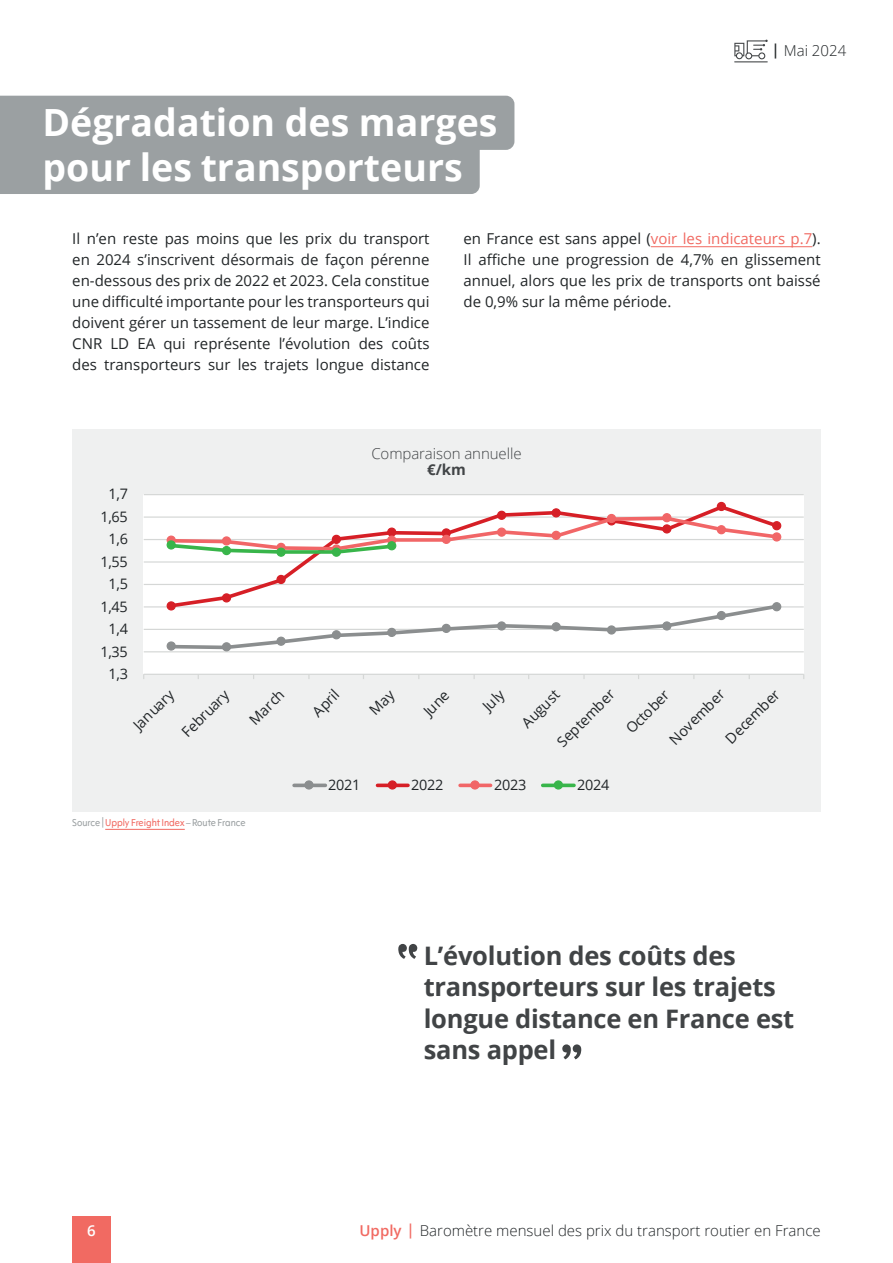
<style>
.page{position:relative;width:893px;height:1263px;background:#fff}
.page>*{position:absolute;margin:0;border:0;box-sizing:border-box;transform-origin:0 0}
.t1{font:700 37.5px "Open Sans";color:#fff}
.t2{font:700 25.5px/31.5px "Open Sans";letter-spacing:-.01em;color:#414446}
.t3{font:15px/21px "Open Sans";color:#212527;text-align:justify}
.t4{font:300 15px "Open Sans";color:#212527}
.t5{font:300 15px "Open Sans";letter-spacing:-.005em;color:#414446}
.t6{font:700 15px "Open Sans";color:#414446}
.t7{font:600 15px "Open Sans";color:#fff}
.t8{font:14.4px "Open Sans";letter-spacing:-.015em;color:#202427}
.t9{font:10.5px "Opel Sans Condensed";letter-spacing:-.005em;color:#9ba0a2}
.s1{font-weight:600}
.s2{color:#f16a62}
.s3{font-weight:600;color:#f16a62}
</style>
<div class="page">
<hr style="left:651px;top:246px;width:161px;height:1px;background:#f16a62">
<div style="left:0;top:96px;width:514px;height:98px;background:#9ba0a2"></div>
<div style="left:72px;top:429px;width:749px;height:382px;background:#eff0f0"></div>
<hr style="left:105px;top:829px;width:80px;height:1px;background:#f16a62">
<div style="left:144px;top:495px;width:660px;height:179px;background:#fff"></div>
<hr style="left:144px;top:651px;width:660px;height:1px;background:#d5d7d6">
<hr style="left:144px;top:629px;width:660px;height:1px;background:#d5d7d6">
<hr style="left:144px;top:606px;width:660px;height:1px;background:#d5d7d6">
<hr style="left:144px;top:584px;width:660px;height:1px;background:#d5d7d6">
<hr style="left:144px;top:561px;width:660px;height:2px;background:#d5d7d6">
<hr style="left:144px;top:539px;width:660px;height:1px;background:#d5d7d6">
<hr style="left:144px;top:516px;width:660px;height:2px;background:#d5d7d6">
<hr style="left:144px;top:494px;width:660px;height:1px;background:#d5d7d6">
<hr style="left:144px;top:674px;width:660px;height:1px;background:#d5d7d6">
<svg style="left:169px;top:610px;width:611px;height:41px"></svg>
<div style="left:167px;top:642px;width:8px;height:8px;background:#8b8e8f;border-radius:50%"></div>
<div style="left:167px;top:641px;width:9px;height:10px;border:1px solid #8b8e8f;border-radius:50%"></div>
<div style="left:223px;top:643px;width:8px;height:8px;background:#8b8e8f;border-radius:50%"></div>
<div style="left:222px;top:642px;width:9px;height:9px;border:1px solid #8b8e8f;border-radius:50%"></div>
<div style="left:277px;top:637px;width:8px;height:8px;background:#8b8e8f;border-radius:50%"></div>
<div style="left:276px;top:637px;width:10px;height:9px;border:1px solid #8b8e8f;border-radius:50%"></div>
<div style="left:332px;top:631px;width:8px;height:8px;background:#8b8e8f;border-radius:50%"></div>
<div style="left:332px;top:630px;width:9px;height:9px;border:1px solid #8b8e8f;border-radius:50%"></div>
<div style="left:388px;top:628px;width:8px;height:8px;background:#8b8e8f;border-radius:50%"></div>
<div style="left:387px;top:628px;width:9px;height:9px;border:1px solid #8b8e8f;border-radius:50%"></div>
<div style="left:442px;top:624px;width:8px;height:8px;background:#8b8e8f;border-radius:50%"></div>
<div style="left:442px;top:624px;width:9px;height:9px;border:1px solid #8b8e8f;border-radius:50%"></div>
<div style="left:498px;top:622px;width:8px;height:8px;background:#8b8e8f;border-radius:50%"></div>
<div style="left:497px;top:621px;width:9px;height:10px;border:1px solid #8b8e8f;border-radius:50%"></div>
<div style="left:552px;top:623px;width:8px;height:8px;background:#8b8e8f;border-radius:50%"></div>
<div style="left:552px;top:622px;width:9px;height:9px;border:1px solid #8b8e8f;border-radius:50%"></div>
<div style="left:607px;top:626px;width:8px;height:8px;background:#8b8e8f;border-radius:50%"></div>
<div style="left:607px;top:625px;width:9px;height:10px;border:1px solid #8b8e8f;border-radius:50%"></div>
<div style="left:663px;top:622px;width:8px;height:8px;background:#8b8e8f;border-radius:50%"></div>
<div style="left:662px;top:621px;width:9px;height:10px;border:1px solid #8b8e8f;border-radius:50%"></div>
<div style="left:717px;top:611px;width:8px;height:8px;background:#8b8e8f;border-radius:50%"></div>
<div style="left:717px;top:611px;width:9px;height:9px;border:1px solid #8b8e8f;border-radius:50%"></div>
<div style="left:772px;top:602px;width:9px;height:9px;border:1px solid #8b8e8f;border-radius:50%"></div>
<svg style="left:167px;top:503px;width:614px;height:107px"></svg>
<div style="left:167px;top:602px;width:8px;height:8px;background:#d61f26;border-radius:50%"></div>
<div style="left:167px;top:601px;width:9px;height:9px;border:1px solid #d61f26;border-radius:50%"></div>
<div style="left:223px;top:594px;width:8px;height:8px;background:#d61f26;border-radius:50%"></div>
<div style="left:222px;top:593px;width:9px;height:9px;border:1px solid #d61f26;border-radius:50%"></div>
<div style="left:277px;top:575px;width:8px;height:8px;background:#d61f26;border-radius:50%"></div>
<div style="left:276px;top:575px;width:10px;height:9px;border:1px solid #d61f26;border-radius:50%"></div>
<div style="left:498px;top:511px;width:8px;height:8px;background:#d61f26;border-radius:50%"></div>
<div style="left:497px;top:511px;width:9px;height:9px;border:1px solid #d61f26;border-radius:50%"></div>
<div style="left:552px;top:509px;width:8px;height:8px;background:#d61f26;border-radius:50%"></div>
<div style="left:552px;top:508px;width:9px;height:9px;border:1px solid #d61f26;border-radius:50%"></div>
<div style="left:717px;top:502px;width:8px;height:8px;background:#d61f26;border-radius:50%"></div>
<div style="left:717px;top:502px;width:9px;height:9px;border:1px solid #d61f26;border-radius:50%"></div>
<div style="left:772px;top:521px;width:9px;height:9px;border:1px solid #d61f26;border-radius:50%"></div>
<div style="left:607px;top:514px;width:9px;height:9px;border:1px solid #f16667;border-radius:50%"></div>
<div style="left:662px;top:513px;width:9px;height:9px;border:1px solid #f16667;border-radius:50%"></div>
<div style="left:772px;top:532px;width:9px;height:9px;border:1px solid #f16667;border-radius:50%"></div>
<svg style="left:167px;top:515px;width:613px;height:41px"></svg>
<div style="left:167px;top:541px;width:8px;height:8px;background:#38b54a;border-radius:50%"></div>
<div style="left:167px;top:540px;width:9px;height:10px;border:1px solid #38b54a;border-radius:50%"></div>
<div style="left:223px;top:547px;width:8px;height:8px;background:#38b54a;border-radius:50%"></div>
<div style="left:222px;top:546px;width:9px;height:9px;border:1px solid #38b54a;border-radius:50%"></div>
<div style="left:277px;top:548px;width:8px;height:8px;background:#38b54a;border-radius:50%"></div>
<div style="left:276px;top:548px;width:10px;height:9px;border:1px solid #38b54a;border-radius:50%"></div>
<div style="left:332px;top:548px;width:8px;height:8px;background:#38b54a;border-radius:50%"></div>
<div style="left:332px;top:548px;width:9px;height:9px;border:1px solid #38b54a;border-radius:50%"></div>
<div style="left:388px;top:542px;width:8px;height:8px;background:#38b54a;border-radius:50%"></div>
<div style="left:387px;top:541px;width:9px;height:9px;border:1px solid #38b54a;border-radius:50%"></div>
<svg style="left:294px;top:783px;width:31px;height:4px"></svg>
<div style="left:305px;top:781px;width:8px;height:8px;background:#8b8e8f;border-radius:50%"></div>
<div style="left:304px;top:780px;width:10px;height:9px;border:1px solid #8b8e8f;border-radius:50%"></div>
<svg style="left:377px;top:783px;width:31px;height:4px"></svg>
<div style="left:388px;top:781px;width:8px;height:8px;background:#d61f26;border-radius:50%"></div>
<div style="left:388px;top:780px;width:9px;height:9px;border:1px solid #d61f26;border-radius:50%"></div>
<svg style="left:460px;top:783px;width:31px;height:4px"></svg>
<div style="left:471px;top:781px;width:8px;height:8px;background:#f16667;border-radius:50%"></div>
<div style="left:470px;top:780px;width:10px;height:9px;border:1px solid #f16667;border-radius:50%"></div>
<svg style="left:543px;top:783px;width:31px;height:4px"></svg>
<div style="left:554px;top:781px;width:8px;height:8px;background:#38b54a;border-radius:50%"></div>
<div style="left:554px;top:780px;width:9px;height:9px;border:1px solid #38b54a;border-radius:50%"></div>
<svg style="left:398px;top:944px;width:19px;height:15px"></svg>
<svg style="left:562px;top:1044px;width:19px;height:15px"></svg>
<div style="left:72px;top:1216px;width:39px;height:47px;background:#f16a62"></div>
<svg style="left:734px;top:39px;width:34px;height:23px"></svg>
<h1 class="t1" style="left:43px;top:96px;width:456px">Dégradation des marges</h1>
<h1 class="t1" style="left:43px;top:140px;width:422px">pour les transporteurs</h1>
<p class="t4" style="left:772px;top:41px;width:76px"><span class="s1">|</span> Mai 2024</p>
<p class="t3" style="left:72px;top:227px;width:359px">Il n’en reste pas moins que les prix du transport en 2024 s’inscrivent désormais de façon pérenne en-dessous des prix de 2022 et 2023. Cela constitue une difficulté importante pour les transporteurs qui doivent gérer un tassement de leur marge. L’indice CNR LD EA qui représente l’évolution des coûts des transporteurs sur les trajets longue distance</p>
<p class="t3" style="left:463px;top:227px;width:359px">en France est sans appel (<span class="s2">voir les indicateurs p.7</span>).<br>Il affiche une progression de 4,7% en glissement annuel, alors que les prix de transports ont baissé de 0,9% sur la même période.</p>
<p class="t8" style="left:109px;top:484px;width:21px">1,7</p>
<p class="t8" style="left:100px;top:507px;width:29px">1,65</p>
<p class="t8" style="left:109px;top:529px;width:21px">1,6</p>
<p class="t8" style="left:100px;top:552px;width:29px">1,55</p>
<p class="t8" style="left:109px;top:574px;width:21px">1,5</p>
<p class="t8" style="left:100px;top:597px;width:29px">1,45</p>
<p class="t8" style="left:109px;top:619px;width:21px">1,4</p>
<p class="t8" style="left:100px;top:641px;width:29px">1,35</p>
<p class="t8" style="left:109px;top:664px;width:21px">1,3</p>
<p class="t5" style="left:371px;top:443px;width:152px">Comparaison annuelle</p>
<p class="t6" style="left:427px;top:459px;width:40px">€/km</p>
<p class="t8" style="left:129px;top:720px;width:52px;rotate:-45deg">January</p>
<p class="t8" style="left:177px;top:728px;width:62px;rotate:-45deg">February</p>
<p class="t8" style="left:245px;top:715px;width:44px;rotate:-45deg">March</p>
<p class="t8" style="left:308px;top:707px;width:32px;rotate:-45deg">April</p>
<p class="t8" style="left:419px;top:706px;width:30px;rotate:-45deg">June</p>
<p class="t8" style="left:478px;top:701px;width:25px;rotate:-45deg">July</p>
<p class="t8" style="left:517px;top:718px;width:48px;rotate:-45deg">August</p>
<p class="t8" style="left:552px;top:737px;width:76px;rotate:-45deg">September</p>
<p class="t8" style="left:621px;top:724px;width:56px;rotate:-45deg">October</p>
<p class="t8" style="left:665px;top:735px;width:73px;rotate:-45deg">November</p>
<p class="t8" style="left:721px;top:734px;width:72px;rotate:-45deg">December</p>
<p class="t9" style="left:72px;top:816px;width:175px">Source |<span class="s2">Upply Freight Index</span> – Route France</p>
<p class="t8" style="left:328px;top:775px;width:34px">2021</p>
<p class="t8" style="left:411px;top:775px;width:34px">2022</p>
<p class="t8" style="left:494px;top:775px;width:34px">2023</p>
<p class="t8" style="left:577px;top:775px;width:34px">2024</p>
<h2 class="t2" style="left:424px;top:939px;width:372px">L’évolution des coûts des transporteurs sur les trajets longue distance en France est sans appel</h2>
<p class="t7" style="left:87px;top:1220px;width:10px">6</p>
<p class="t4" style="left:359px;top:1220px;width:463px"><span class="s3">Upply |</span> Baromètre mensuel des prix du transport routier en France</p>
</div>
